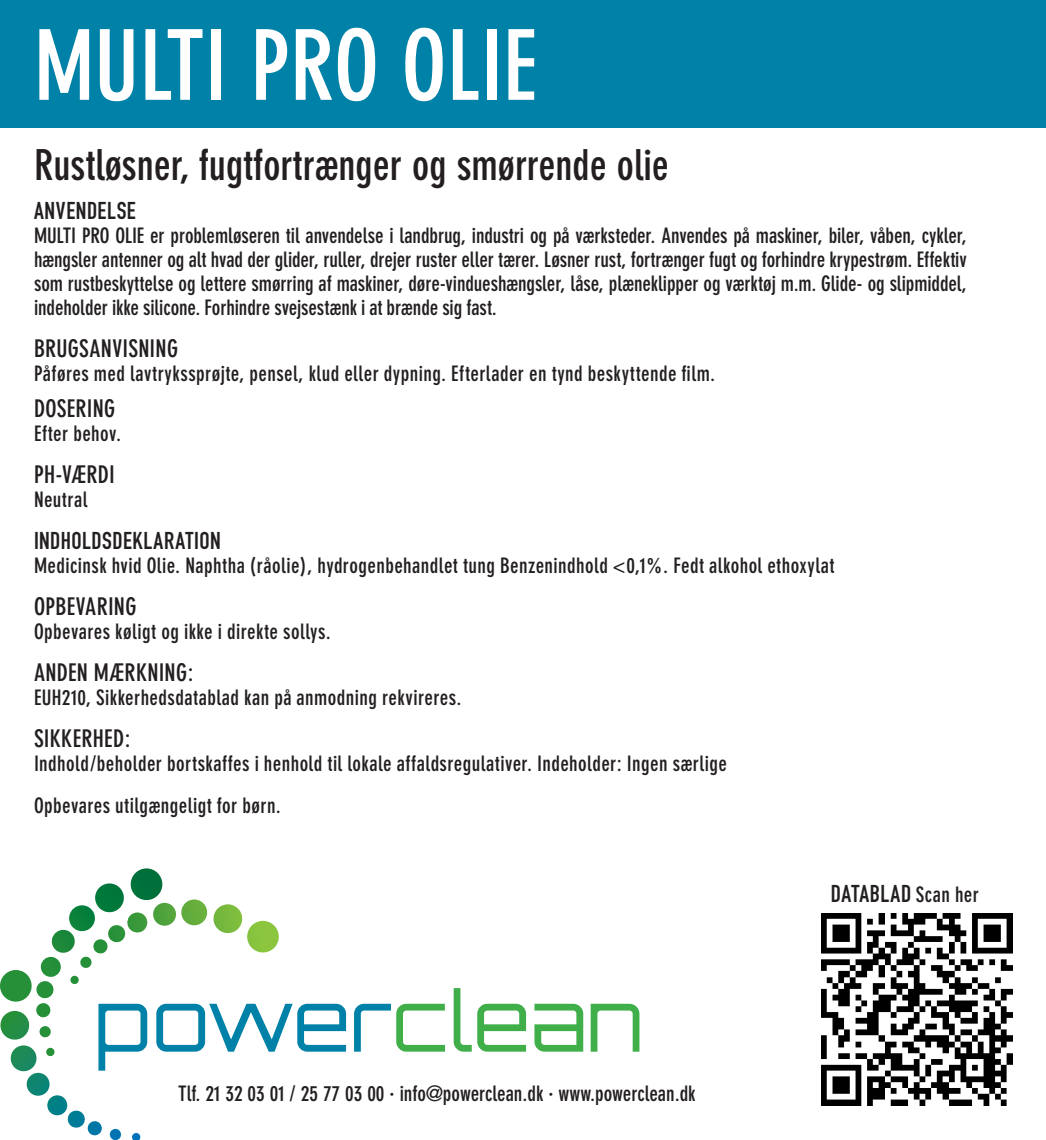
<style>
.page{position:relative;width:1046px;height:1140px;background:#fff}
.page>*{position:absolute;margin:0;border:0;box-sizing:border-box;transform-origin:0 0}
.t1{font:700 condensed 96px "DIN Neuzeit Grotesk";color:#fff}
.t2{font:300 82.5px "Orbitron";letter-spacing:-.005em;color:#0081a7}
.t3{font:700 condensed 42px "DIN Neuzeit Grotesk";color:#231f20}
.t4{font:700 condensed 24px "DIN Neuzeit Grotesk";letter-spacing:.01em;color:#231f20}
.t5{font:24px "DIN Engschrift";letter-spacing:.025em;color:#231f20}
.t6{font:24px "DIN Engschrift Alternate";letter-spacing:.02em;color:#231f20}
.t7{font:700 condensed 21px/24px "DIN Neuzeit Grotesk";letter-spacing:.02em;color:#231f20;text-align:justify}
.t8{font:700 condensed 21px "DIN Neuzeit Grotesk";color:#231f20}
.s1{color:#40ae49}
.s2{font-family:"DIN Neuzeit Grotesk";font-weight:700;font-stretch:condensed;font-size:21px}
</style>
<div class="page">
<svg style="left:0;top:868px;width:279px;height:272px"></svg>
<img style="left:822px;top:914px;width:191px;height:191px">
<div style="left:0;top:0;width:1046px;height:128px;background:#0081a7"></div>
<h1 class="t1" style="left:34px;top:10px;width:504px">MULTI PRO OLIE</h1>
<h3 class="t3" style="left:34px;top:141px;width:636px">Rustløsner, fugtfortrænger og smørrende olie</h3>
<p class="t5" style="left:34px;top:196px;width:103px">ANVENDELSE</p>
<p class="t7" style="left:34px;top:224px;width:934px">MULTI PRO OLIE er problemløseren til anvendelse i landbrug, industri og på værksteder. Anvendes på maskiner, biler, våben, cykler, hængsler antenner og alt hvad der glider, ruller, drejer ruster eller tærer. Løsner rust, fortrænger fugt og forhindre krypestrøm. Effektiv som rustbeskyttelse og lettere smørring af maskiner, døre-vindueshængsler, låse, plæneklipper og værktøj m.m. Glide- og slipmiddel, indeholder ikke silicone. Forhindre svejsestænk i at brænde sig fast.</p>
<p class="t4" style="left:34px;top:334px;width:146px">BRUGSANVISNING</p>
<p class="t7" style="left:34px;top:362px;width:683px">Påføres med lavtrykssprøjte, pensel, klud eller dypning. Efterlader en tynd beskyttende film.</p>
<p class="t4" style="left:34px;top:394px;width:83px">DOSERING</p>
<p class="t7" style="left:34px;top:422px;width:89px">Efter behov.</p>
<p class="t4" style="left:34px;top:460px;width:82px">PH-VÆRDI</p>
<p class="t7" style="left:34px;top:488px;width:55px">Neutral</p>
<p class="t6" style="left:34px;top:526px;width:188px">INDHOLDSDEKLARATION</p>
<p class="t7" style="left:34px;top:554px;width:802px">Medicinsk hvid Olie. Naphtha (råolie), hydrogenbehandlet tung Benzenindhold &lt;0,1%. Fedt alkohol ethoxylat</p>
<p class="t4" style="left:34px;top:592px;width:104px">OPBEVARING</p>
<p class="t7" style="left:34px;top:620px;width:298px">Opbevares køligt og ikke i direkte sollys.</p>
<p class="t4" style="left:34px;top:658px;width:161px">ANDEN MÆRKNING:</p>
<p class="t7" style="left:34px;top:686px;width:429px">EUH210, Sikkerhedsdatablad kan på anmodning rekvireres.</p>
<p class="t4" style="left:34px;top:724px;width:98px">SIKKERHED:</p>
<p class="t7" style="left:34px;top:743px;width:694px;line-height:42px">Indhold/beholder bortskaffes i henhold til lokale affaldsregulativer. Indeholder: Ingen særlige<br>Opbevares utilgængeligt for børn.</p>
<h2 class="t2" style="left:94px;top:968px;width:551px">power<span class="s1">clean</span></h2>
<p class="t8" style="left:178px;top:1081px;width:519px">Tlf. 21 32 03 01 / 25 77 03 00 · info@powerclean.dk · www.powerclean.dk</p>
<p class="t5" style="left:831px;top:879px;width:150px">DATABLAD <span class="s2">Scan her</span></p>
</div>
